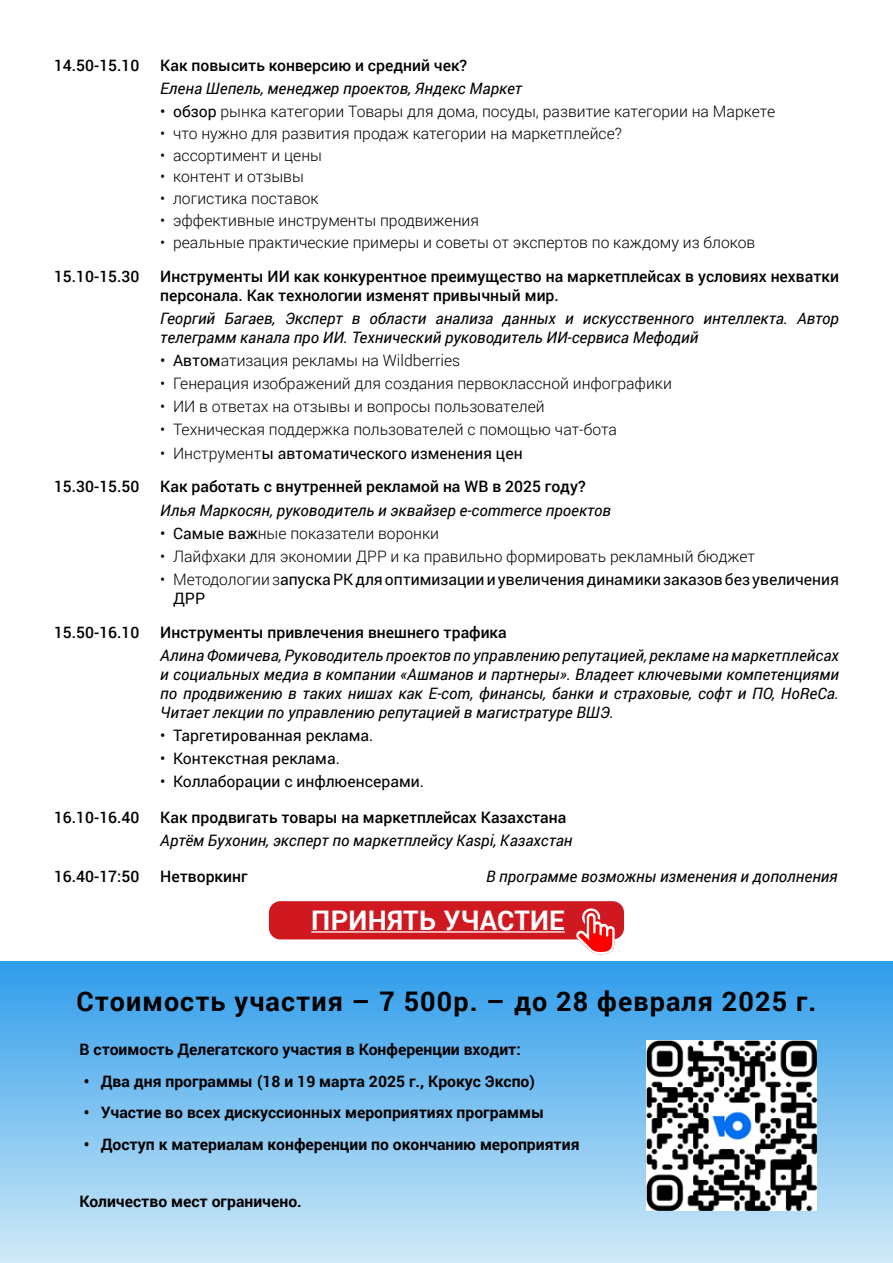
<style>
.page{position:relative;width:893px;height:1263px;background:#fff}
.page>*{position:absolute;margin:0;border:0;box-sizing:border-box;transform-origin:0 0}
.t1{font:700 27px "Roboto";letter-spacing:.04em;color:#000}
.t2{font:700 27px "Roboto";color:#fff}
.t3{font:italic 15.75px/18.9px "Roboto";color:#000}
.t4{font:300 15.75px "Roboto";color:#000}
.t5{font:500 15.75px/18.9px "Roboto";color:#000}
.t6{font:700 15.75px "Roboto";color:#000}
.t7{font:15.75px/18.9px "Roboto";color:#000}
.s1{font-weight:400}
.s2{font-weight:300}
</style>
<div class="page">
<div style="left:0;top:962px;width:893px;height:301px;background:linear-gradient(to bottom,#309deb,#d0eaf7)"></div>
<img style="left:646px;top:1041px;width:170px;height:170px">
<div style="left:269px;top:901px;width:355px;height:38px;background:#d01820;border-radius:11px"></div>
<hr style="left:311px;top:931px;width:254px;height:2px;background:#fff">
<svg style="left:576px;top:908px;width:39px;height:46px"></svg>
<p class="t5" style="left:54px;top:55px;width:87px">14.50-15.10</p>
<p class="t5" style="left:160px;top:55px;width:308px">Как повысить конверсию и средний чек?</p>
<p class="t3" style="left:160px;top:78px;width:363px">Елена Шепель, менеджер проектов, Яндекс Маркет</p>
<p class="t4" style="left:160px;top:100px;width:617px"><span class="s1">• обзор</span> рынка категории Товары для дома, посуды, развитие категории на Маркете</p>
<p class="t4" style="left:160px;top:122px;width:463px">• что нужно для развития продаж категории на маркетплейсе?</p>
<p class="t4" style="left:160px;top:144px;width:163px">• ассортимент и цены</p>
<p class="t4" style="left:160px;top:166px;width:145px">• контент и отзывы</p>
<p class="t4" style="left:160px;top:188px;width:160px">• логистика поставок</p>
<p class="t4" style="left:160px;top:210px;width:320px">• эффективные инструменты продвижения</p>
<p class="t4" style="left:160px;top:232px;width:597px">• реальные практические примеры и советы от экспертов по каждому из блоков</p>
<p class="t5" style="left:54px;top:266px;width:87px">15.10-15.30</p>
<p class="t5" style="left:160px;top:266px;width:680px">Инструменты ИИ как конкурентное преимущество на маркетплейсах в условиях нехватки персонала. Как технологии изменят привычный мир.</p>
<p class="t3" style="left:160px;top:308px;width:680px">Георгий Багаев, Эксперт в области анализа данных и искусственного интеллекта. Автор телеграмм канала про ИИ. Технический руководитель ИИ-сервиса Мефодий</p>
<p class="t4" style="left:160px;top:349px;width:301px"><span class="s1">• Автом</span>атизация рекламы на Wildberries</p>
<p class="t4" style="left:160px;top:373px;width:513px">• Генерация изображений для создания первоклассной инфографики</p>
<p class="t4" style="left:160px;top:396px;width:386px">• ИИ в ответах на отзывы и вопросы пользователей</p>
<p class="t4" style="left:160px;top:419px;width:458px">• Техническая поддержка пользователей с помощью чат-бота</p>
<p class="t7" style="left:160px;top:443px;width:364px"><span class="s2">• Инструмент</span>ы автоматического изменения цен</p>
<p class="t5" style="left:54px;top:477px;width:87px">15.30-15.50</p>
<p class="t5" style="left:160px;top:477px;width:427px">Как работать с внутренней рекламой на WB в 2025 году?</p>
<p class="t3" style="left:160px;top:500px;width:452px">Илья Маркосян, руководитель и эквайзер е-commerce проектов</p>
<p class="t4" style="left:160px;top:522px;width:280px"><span class="s1">• Самые важ</span>ные показатели воронки</p>
<p class="t4" style="left:160px;top:545px;width:596px">• Лайфхаки для экономии ДРР и ка правильно формировать рекламный бюджет</p>
<p class="t7" style="left:173px;top:569px;width:667px;text-indent:-13px"><span class="s2">• Методологии з</span>апуска РК для оптимизации и увеличения динамики заказов без увеличения<br>ДРР</p>
<p class="t5" style="left:54px;top:622px;width:87px">15.50-16.10</p>
<p class="t5" style="left:160px;top:622px;width:348px">Инструменты привлечения внешнего трафика</p>
<p class="t3" style="left:160px;top:645px;width:680px;text-align:justify">Алина Фомичева, Руководитель проектов по управлению репутацией, рекламе на маркетплейсах и социальных медиа в компании «Ашманов и партнеры». Владеет ключевыми компетенциями по продвижению в таких нишах как E-com, финансы, банки и страховые, софт и ПО, HoReCa.<br>Читает лекции по управлению репутацией в магистратуре ВШЭ.</p>
<p class="t7" style="left:160px;top:725px;width:215px">• Таргетированная реклама.</p>
<p class="t7" style="left:160px;top:748px;width:181px">• Контекстная реклама.</p>
<p class="t7" style="left:160px;top:771px;width:265px">• Коллаборации с инфлюенсерами.</p>
<p class="t5" style="left:54px;top:807px;width:87px">16.10-16.40</p>
<p class="t5" style="left:160px;top:807px;width:408px">Как продвигать товары на маркетплейсах Казахстана</p>
<p class="t3" style="left:160px;top:830px;width:414px">Артём Бухонин, эксперт по маркетплейсу Kaspi, Казахстан</p>
<p class="t5" style="left:54px;top:866px;width:87px">16.40-17:50</p>
<p class="t5" style="left:160px;top:866px;width:89px">Нетворкинг</p>
<p class="t3" style="left:486px;top:866px;width:353px">В программе возможны изменения и дополнения</p>
<p class="t2" style="left:321px;top:898px;width:253px">УСЛОВИЯ УЧАСТИЯ</p>
<p class="t2" style="left:311px;top:901px;width:255px">ПРИНЯТЬ УЧАСТИЕ</p>
<p class="t1" style="left:77px;top:982px;width:741px">Стоимость участия – 7 500р. – до 28 февраля 2025 г.</p>
<p class="t6" style="left:80px;top:1038px;width:443px">В стоимость Делегатского участия в Конференции входит:</p>
<p class="t6" style="left:84px;top:1070px;width:453px">• Два дня программы (18 и 19 марта 2025 г., Крокус Экспо)</p>
<p class="t6" style="left:84px;top:1101px;width:462px">• Участие во всех дискуссионных мероприятиях программы</p>
<p class="t6" style="left:84px;top:1133px;width:497px">• Доступ к материалам конференции по окончанию мероприятия</p>
<p class="t6" style="left:80px;top:1190px;width:224px">Количество мест ограничено.</p>
</div>
